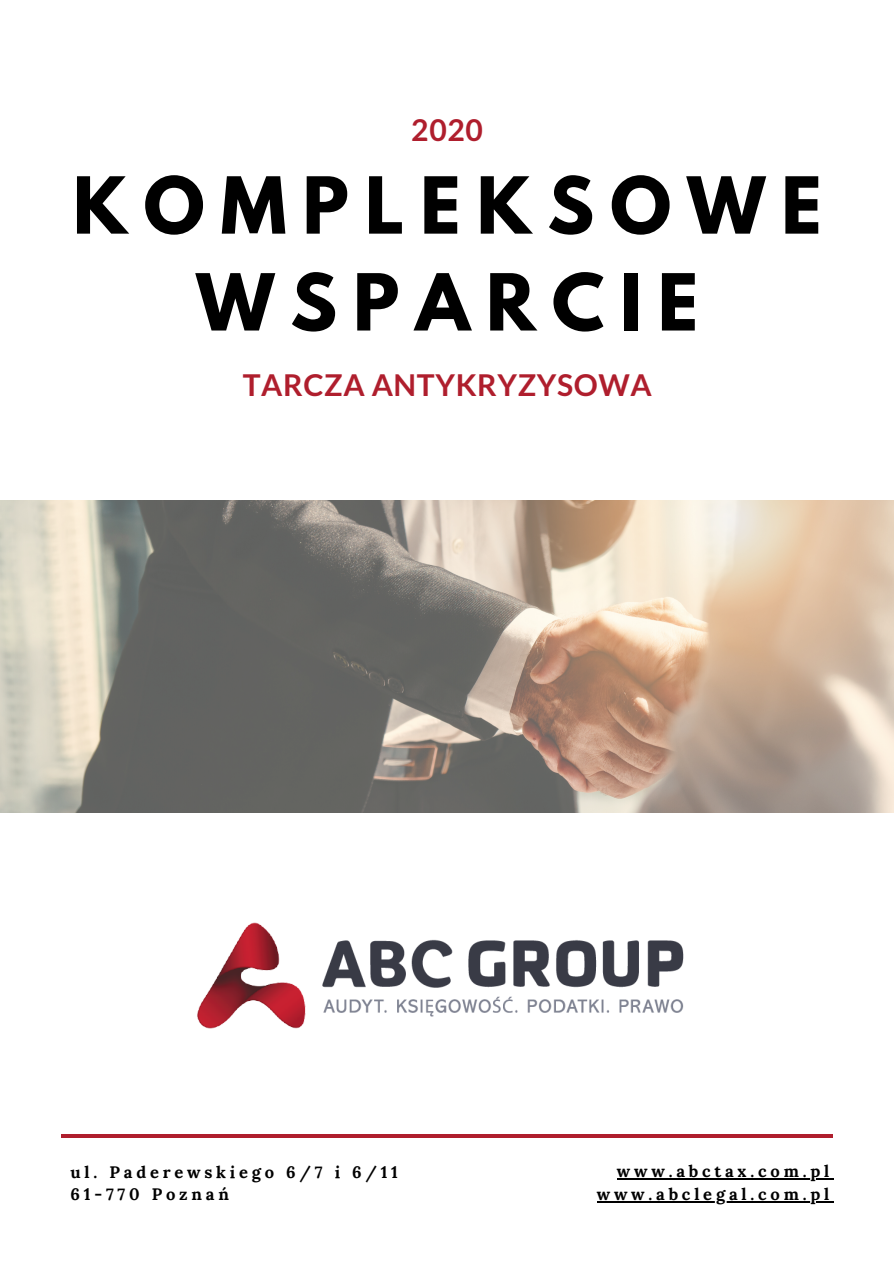
<style>
.page{position:relative;width:894px;height:1264px;background:#fff}
.page>*{position:absolute;margin:0;border:0;box-sizing:border-box;transform-origin:0 0}
.t1{font:700 69.6px/96.9px "League Spartan";letter-spacing:.23em;color:#000;text-align:center}
.t2{font:700 30px "Lato";letter-spacing:.02em;color:#af1e2d}
.t3{font:700 16.5px/22.5px "Lora";letter-spacing:.23em;color:#000}
</style>
<div class="page">
<img style="left:0;top:500px;width:893px;height:312px">
<hr style="left:61px;top:1134px;width:771px;height:3px;background:#af1e2d">
<img style="left:197px;top:922px;width:487px;height:107px">
<hr style="left:616px;top:1178px;width:216px;height:1px;background:#000">
<hr style="left:596px;top:1201px;width:236px;height:1px;background:#000">
<h2 class="t2" style="left:411px;top:111px;width:73px">2020</h2>
<h1 class="t1" style="left:73px;top:166px;width:750px">KOMPLEKSOWE<br>WSPARCIE</h1>
<h2 class="t2" style="left:243px;top:366px;width:410px">TARCZA ANTYKRYZYSOWA</h2>
<p class="t3" style="left:71px;top:1160px;width:329px">ul. Paderewskiego 6/7 i 6/11<br>61-770 Poznań</p>
<p class="t3" style="left:616px;top:1159px;width:214px">www.abctax.com.pl</p>
<p class="t3" style="left:596px;top:1183px;width:234px">www.abclegal.com.pl</p>
</div>
